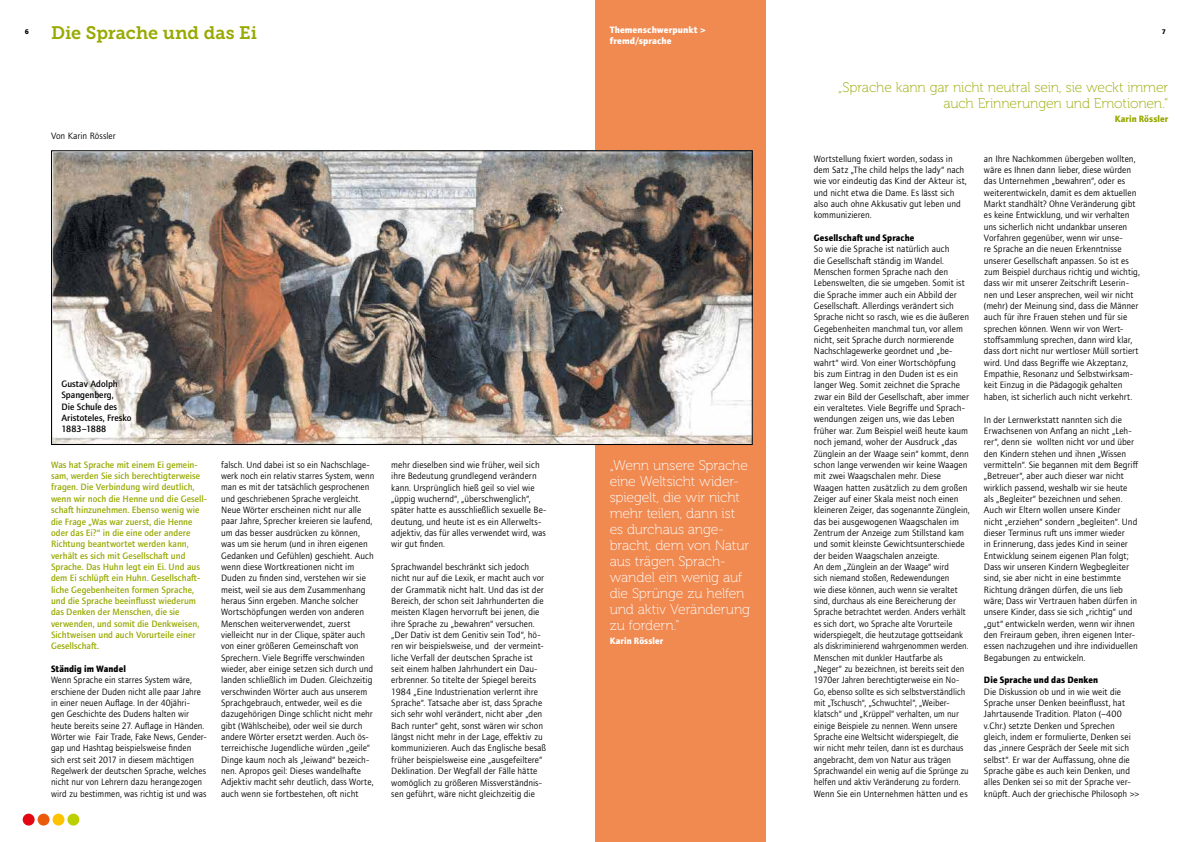
<style>
.page{position:relative;width:1191px;height:842px;background:#fff}
.page>*{position:absolute;margin:0;border:0;box-sizing:border-box;transform-origin:0 0}
.t1{font:18px "Museo Slab 700";letter-spacing:-.005em;color:#98a902}
.t2{font:14px/16px "Museo 100";letter-spacing:-.01em;color:#fff}
.t3{font:14px/16px "Museo 100";letter-spacing:-.01em;color:#98a902;text-align:right}
.t4{font:9.5px/11.3px "Foundry Journal";color:#000}
.t5{font:500 9.5px/11.3px "Foundry Journal";color:#98a902}
.t6{font:500 9.5px/11.2px "Foundry Journal";color:#000}
.t7{font:700 9.5px "Foundry Journal";letter-spacing:.01em;color:#000;scale:.95 1}
.t8{font:700 9.5px "Foundry Journal";letter-spacing:.01em;color:#fff}
.t9{font:700 9.5px "Foundry Journal";letter-spacing:.01em;color:#fff;scale:.95 1}
.t10{font:700 9.5px "Foundry Journal";letter-spacing:.005em;color:#98a902;scale:.95 1}
.t11{font:700 7px "Foundry Journal";color:#000}
</style>
<div class="page">
<div style="left:595px;top:0;width:170px;height:842px;background:#f08a51"></div>
<img style="left:53px;top:152px;width:698px;height:291px">
<div style="left:23px;top:814px;width:12px;height:11px;background:#e30613;border-radius:50%"></div>
<div style="left:38px;top:814px;width:12px;height:11px;background:#ea5b0b;border-radius:50%"></div>
<div style="left:53px;top:814px;width:11px;height:11px;background:#fdc300;border-radius:50%"></div>
<div style="left:67px;top:814px;width:12px;height:11px;background:#bccf00;border-radius:50%"></div>
<p class="t11" style="left:25px;top:27px;width:6px">6</p>
<p class="t8" style="left:609px;top:24px;width:98px">Themenschwerpunkt &gt;</p>
<p class="t11" style="left:1162px;top:27px;width:6px">7</p>
<p class="t8" style="left:609px;top:35px;width:64px">fremd/sprache</p>
<h1 class="t1" style="left:51px;top:23px;width:207px">Die Sprache und das Ei</h1>
<p class="t4" style="left:51px;top:130px;width:66px">Von Karin Rössler</p>
<p class="t6" style="left:61px;top:378px;width:71px">Gustav Adolph<br>Spangenberg,<br>Die Schule des<br>Aristoteles, Fresko<br>1883–1888</p>
<p class="t5" style="left:51px;top:459px;width:157px">Was hat Sprache mit einem Ei gemein&shy;sam, werden Sie sich berechtigterweise fragen. Die Verbindung wird deutlich, wenn wir noch die Henne und die Gesell&shy;schaft hinzunehmen. Ebenso wenig wie die Frage „Was war zuerst, die Henne oder das Ei?“ in die eine oder andere Richtung beantwortet werden kann, verhält es sich mit Gesellschaft und Sprache. Das Huhn legt ein Ei. Und aus dem Ei schlüpft ein Huhn. Gesellschaft&shy;liche Gegebenheiten formen Sprache, und die Sprache beeinflusst wiederum das Denken der Menschen, die sie verwenden, und somit die Denkweisen, Sichtweisen und auch Vorurteile einer Gesellschaft.</p>
<p class="t7" style="left:51px;top:663px;width:80px">Ständig im Wandel</p>
<p class="t4" style="left:51px;top:674px;width:157px">Wenn Sprache ein starres System wäre, erschiene der Duden nicht alle paar Jahre in einer neuen Auflage. In der 40jähri-<br>gen Geschichte des Dudens halten wir heute bereits seine 27. Auflage in Händen.<br>Wörter wie Fair Trade, Fake News, Gender&shy;gap und Hashtag beispielsweise finden sich erst seit 2017 in diesem mächtigen Regelwerk der deutschen Sprache, welches nicht nur von Lehrern dazu herangezogen wird zu bestimmen, was richtig ist und was</p>
<p class="t4" style="left:221px;top:459px;width:155px">falsch. Und dabei ist so ein Nachschlage&shy;werk noch ein relativ starres System, wenn man es mit der tatsächlich gesprochenen und geschriebenen Sprache vergleicht.<br>Neue Wörter erscheinen nicht nur alle paar Jahre, Sprecher kreieren sie laufend, um das besser ausdrücken zu können, was um sie herum (und in ihren eigenen Gedanken und Gefühlen) geschieht. Auch wenn diese Wortkreationen nicht im Duden zu finden sind, verstehen wir sie meist, weil sie aus dem Zusammenhang heraus Sinn ergeben. Manche solcher Wortschöpfungen werden von anderen Menschen weiterverwendet, zuerst vielleicht nur in der Clique, später auch von einer größeren Gemeinschaft von Sprechern. Viele Begriffe verschwinden wieder, aber einige setzen sich durch und landen schließlich im Duden. Gleichzeitig verschwinden Wörter auch aus unserem Sprachgebrauch, entweder, weil es die dazugehörigen Dinge schlicht nicht mehr gibt (Wählscheibe), oder weil sie durch andere Wörter ersetzt werden. Auch ös&shy;terreichische Jugendliche würden „geile“ Dinge kaum noch als „leiwand“ bezeich&shy;nen. Apropos geil: Dieses wandelhafte Adjektiv macht sehr deutlich, dass Worte, auch wenn sie fortbestehen, oft nicht</p>
<p class="t4" style="left:391px;top:459px;width:157px">mehr dieselben sind wie früher, weil sich ihre Bedeutung grundlegend verändern kann. Ursprünglich hieß geil so viel wie „üppig wuchernd“, „überschwenglich“, später hatte es ausschließlich sexuelle Be&shy;deutung, und heute ist es ein Allerwelts&shy;adjektiv, das für alles verwendet wird, was wir gut finden.</p>
<p class="t4" style="left:391px;top:561px;width:156px">Sprachwandel beschränkt sich jedoch nicht nur auf die Lexik, er macht auch vor der Grammatik nicht halt. Und das ist der Bereich, der schon seit Jahrhunderten die meisten Klagen hervorruft bei jenen, die ihre Sprache zu „bewahren“ versuchen. „Der Dativ ist dem Genitiv sein Tod“, hö&shy;ren wir beispielsweise, und der vermeint&shy;liche Verfall der deutschen Sprache ist seit einem halben Jahrhundert ein Dau&shy;erbrenner. So titelte der Spiegel bereits 1984 „Eine Industrienation verlernt ihre Sprache“. Tatsache aber ist, dass Sprache sich sehr wohl verändert, nicht aber „den Bach runter“ geht, sonst wären wir schon längst nicht mehr in der Lage, effektiv zu kommunizieren. Auch das Englische besaß früher beispielsweise eine „ausgefeiltere“ Deklination. Der Wegfall der Fälle hätte womöglich zu größeren Missverständnis&shy;sen geführt, wäre nicht gleichzeitig die</p>
<h2 class="t2" style="left:609px;top:457px;width:142px">„Wenn unsere Sprache eine Weltsicht wider&shy;spiegelt, die wir nicht mehr teilen, dann ist es durchaus ange&shy;bracht, dem von Natur aus trägen Sprach&shy;wandel ein wenig auf die Sprünge zu helfen und aktiv Veränderung zu fordern."</h2>
<p class="t9" style="left:609px;top:635px;width:58px">Karin Rössler</p>
<h2 class="t3" style="left:838px;top:79px;width:331px">„Sprache kann gar nicht neutral sein, sie weckt immer auch Erinnerungen und Emotionen.“</h2>
<p class="t10" style="left:1114px;top:113px;width:58px">Karin Rössler</p>
<p class="t4" style="left:814px;top:153px;width:154px">Wortstellung fixiert worden, sodass in dem Satz „The child helps the lady“ nach wie vor eindeutig das Kind der Akteur ist, und nicht etwa die Dame. Es lässt sich also auch ohne Akkusativ gut leben und kommunizieren.</p>
<p class="t7" style="left:814px;top:232px;width:107px">Gesellschaft und Sprache</p>
<p class="t4" style="left:814px;top:243px;width:157px">So wie die Sprache ist natürlich auch<br>die Gesellschaft ständig im Wandel.<br>Menschen formen Sprache nach den Lebenswelten, die sie umgeben. Somit ist die Sprache immer auch ein Abbild der Gesellschaft. Allerdings verändert sich Sprache nicht so rasch, wie es die äußeren Gegebenheiten manchmal tun, vor allem nicht, seit Sprache durch normierende Nachschlagewerke geordnet und „be&shy;wahrt“ wird. Von einer Wortschöpfung<br>bis zum Eintrag in den Duden ist es ein langer Weg. Somit zeichnet die Sprache zwar ein Bild der Gesellschaft, aber immer ein veraltetes. Viele Begriffe und Sprach&shy;wendungen zeigen uns, wie das Leben früher war. Zum Beispiel weiß heute kaum noch jemand, woher der Ausdruck „das Zünglein an der Waage sein“ kommt, denn schon lange verwenden wir keine Waagen mit zwei Waagschalen mehr. Diese Waagen hatten zusätzlich zu dem großen Zeiger auf einer Skala meist noch einen kleineren Zeiger, das sogenannte Zünglein, das bei ausgewogenen Waagschalen im Zentrum der Anzeige zum Stillstand kam und somit kleinste Gewichtsunterschiede der beiden Waagschalen anzeigte.<br>An dem „Zünglein an der Waage“ wird<br>sich niemand stoßen, Redewendungen<br>wie diese können, auch wenn sie veraltet sind, durchaus als eine Bereicherung der Sprache betrachtet werden. Anders verhält es sich dort, wo Sprache alte Vorurteile widerspiegelt, die heutzutage gottseidank als diskriminierend wahrgenommen werden.<br>Menschen mit dunkler Hautfarbe als „Neger“ zu bezeichnen, ist bereits seit den 1970er Jahren berechtigterweise ein No-Go, ebenso sollte es sich selbstverständlich mit „Tschusch“, „Schwuchtel“, „Weiber&shy;klatsch“ und „Krüppel“ verhalten, um nur einige Beispiele zu nennen. Wenn unsere Sprache eine Weltsicht widerspiegelt, die wir nicht mehr teilen, dann ist es durchaus angebracht, dem von Natur aus trägen Sprachwandel ein wenig auf die Sprünge zu helfen und aktiv Veränderung zu fordern.<br>Wenn Sie ein Unternehmen hätten und es</p>
<p class="t4" style="left:984px;top:153px;width:157px">an Ihre Nachkommen übergeben wollten, wäre es Ihnen dann lieber, diese würden das Unternehmen „bewahren“, oder es weiterentwickeln, damit es dem aktuellen Markt standhält? Ohne Veränderung gibt es keine Entwicklung, und wir verhalten uns sicherlich nicht undankbar unseren Vorfahren gegenüber, wenn wir unse-<br>re Sprache an die neuen Erkenntnisse unserer Gesellschaft anpassen. So ist es zum Beispiel durchaus richtig und wichtig, dass wir mit unserer Zeitschrift Leserin&shy;nen und Leser ansprechen, weil wir nicht (mehr) der Meinung sind, dass die Männer auch für ihre Frauen stehen und für sie sprechen können. Wenn wir von Wert&shy;stoffsammlung sprechen, dann wird klar, dass dort nicht nur wertloser Müll sortiert wird. Und dass Begriffe wie Akzeptanz, Empathie, Resonanz und Selbstwirksam&shy;keit Einzug in die Pädagogik gehalten haben, ist sicherlich auch nicht verkehrt.</p>
<p class="t4" style="left:984px;top:414px;width:156px">In der Lernwerkstatt nannten sich die Erwachsenen von Anfang an nicht „Leh&shy;rer“, denn sie wollten nicht vor und über den Kindern stehen und ihnen „Wissen vermitteln“. Sie begannen mit dem Begriff „Betreuer“, aber auch dieser war nicht wirklich passend, weshalb wir sie heute als „Begleiter“ bezeichnen und sehen.<br>Auch wir Eltern wollen unsere Kinder nicht „erziehen“ sondern „begleiten“. Und dieser Terminus ruft uns immer wieder<br>in Erinnerung, dass jedes Kind in seiner Entwicklung seinem eigenen Plan folgt; Dass wir unseren Kindern Wegbegleiter sind, sie aber nicht in eine bestimmte Richtung drängen dürfen, die uns lieb wäre; Dass wir Vertrauen haben dürfen in unsere Kinder, dass sie sich „richtig“ und „gut“ entwickeln werden, wenn wir ihnen den Freiraum geben, ihren eigenen Inter&shy;essen nachzugehen und ihre individuellen Begabungen zu entwickeln.</p>
<p class="t7" style="left:984px;top:674px;width:122px">Die Sprache und das Denken</p>
<p class="t4" style="left:984px;top:686px;width:157px">Die Diskussion ob und in wie weit die Sprache unser Denken beeinflusst, hat Jahrtausende Tradition. Platon (~400 v.Chr.) setzte Denken und Sprechen gleich, indem er formulierte, Denken sei das „innere Gespräch der Seele mit sich selbst“. Er war der Auffassung, ohne die Sprache gäbe es auch kein Denken, und alles Denken sei so mit der Sprache ver&shy;knüpft. Auch der griechische Philosoph &gt;&gt;</p>
</div>
